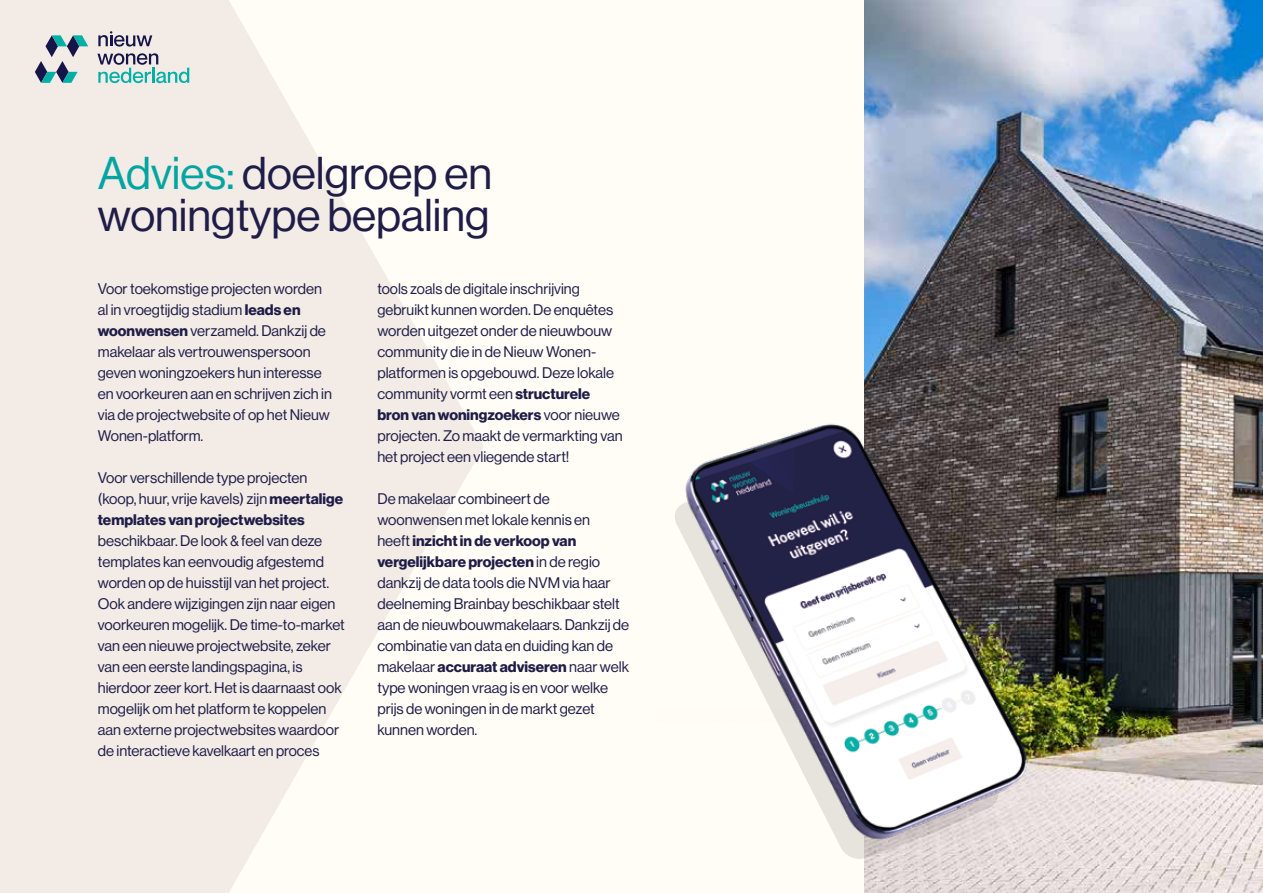
<style>
.page{position:relative;width:1263px;height:893px;background:#fffdf6}
.page>*{position:absolute;margin:0;border:0;box-sizing:border-box;transform-origin:0 0}
.t1{font:45px/42px "N Haas Grotesk DS Pro 55 Rg";color:#1f1d47}
.t2{font:15px/21px "N Haas Grotesk DS Pro 55 Rg";color:#1f1d47}
.t3{font:15px/21px "N Haas Grotesk DS Pro 75 Bd";color:#1f1d47}
.s1{color:#00a5a2}
.s2{font-family:"N Haas Grotesk DS Pro 75 Bd"}
.s3{font-family:"N Haas Grotesk DS Pro 55 Rg"}
</style>
<div class="page">
<svg style="left:0;top:0;width:484px;height:893px;fill:#f2ebe6"></svg>
<svg style="left:35px;top:35px;width:53px;height:48px;background:#9eb4bb"></svg>
<svg style="left:98px;top:31px;width:54px;height:16px"></svg>
<svg style="left:97px;top:53px;width:92px;height:30px;background:#aac7c7"></svg>
<img style="left:865px;top:0;width:398px;height:893px">
<svg style="left:837px;top:840px;width:164px;height:21px;background:#e1d8d6"></svg>
<img style="left:675px;top:413px;width:372px;height:427px">
<h1 class="t1" style="left:98px;top:153px;width:396px"><span class="s1">Advies:</span> doelgroep en woningtype bepaling</h1>
<p class="t2" style="left:98px;top:278px;width:236px">Voor toekomstige projecten worden al in vroegtijdig stadium <span class="s2">leads en woonwensen</span> verzameld. Dankzij de makelaar als vertrouwenspersoon geven woningzoekers hun interesse en voorkeuren aan en schrijven zich in via de projectwebsite of op het Nieuw Wonen-platform.</p>
<p class="t2" style="left:98px;top:467px;width:247px">Voor verschillende type projecten (koop, huur, vrije kavels) zijn <span class="s2">meertalige</span></p>
<p class="t3" style="left:98px;top:509px;width:208px">templates van projectwebsites</p>
<p class="t2" style="left:98px;top:530px;width:249px">beschikbaar. De look &amp; feel van deze templates kan eenvoudig afgestemd worden op de huisstijl van het project.<br>Ook andere wijzigingen zijn naar eigen voorkeuren mogelijk. De time-to-market van een nieuwe projectwebsite, zeker van een eerste landingspagina, is hierdoor zeer kort. Het is daarnaast ook mogelijk om het platform te koppelen aan externe projectwebsites waardoor de interactieve kavelkaart en proces</p>
<p class="t2" style="left:377px;top:278px;width:238px">tools zoals de digitale inschrijving gebruikt kunnen worden. De enquêtes worden uitgezet onder de nieuwbouw community die in de Nieuw Wonen&shy;platformen is opgebouwd. Deze lokale community vormt een <span class="s2">structurele</span></p>
<p class="t3" style="left:377px;top:404px;width:244px">bron van woningzoekers <span class="s3">voor nieuwe</span></p>
<p class="t2" style="left:377px;top:425px;width:247px">projecten. Zo maakt de vermarkting van het project een vliegende start!</p>
<p class="t2" style="left:377px;top:488px;width:214px">De makelaar combineert de woonwensen met lokale kennis en</p>
<p class="t3" style="left:377px;top:530px;width:224px"><span class="s3">heeft</span> inzicht in de verkoop van vergelijkbare projecten <span class="s3">in de regio</span></p>
<p class="t2" style="left:377px;top:572px;width:253px">dankzij de data tools die NVM via haar deelneming Brainbay beschikbaar stelt aan de nieuwbouwmakelaars. Dankzij de combinatie van data en duiding kan de</p>
<p class="t3" style="left:377px;top:656px;width:253px"><span class="s3">makelaar</span> accuraat adviseren <span class="s3">naar welk</span></p>
<p class="t2" style="left:377px;top:677px;width:232px">type woningen vraag is en voor welke prijs de woningen in de markt gezet kunnen worden.</p>
</div>
